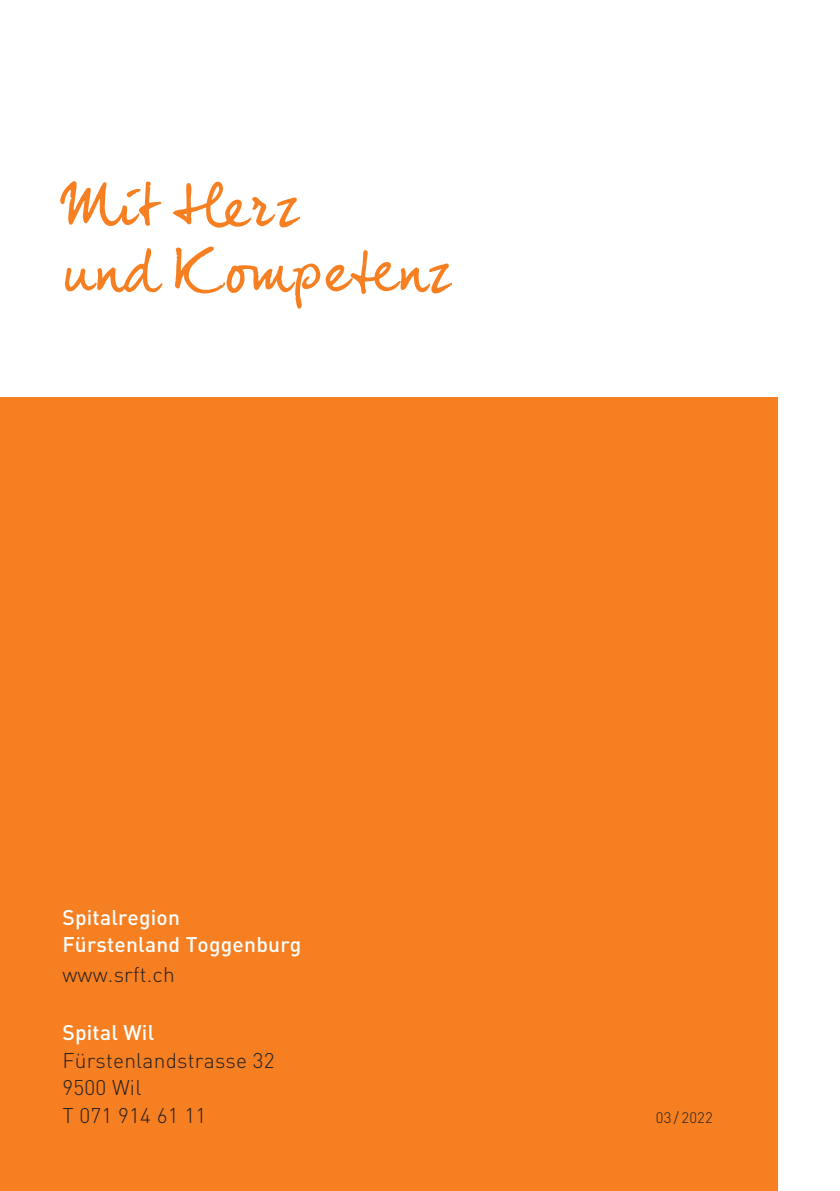
<style>
.page{position:relative;width:840px;height:1191px;background:#fff}
.page>*{position:absolute;margin:0;border:0;box-sizing:border-box;transform-origin:0 0}
.t1{font:56px/66px "dear Joe 3";color:#f57f21}
.t2{font:300 21px/27.6px "DIN";letter-spacing:.01em;color:#231f20}
.t3{font:500 21px/27.6px "DIN";letter-spacing:.01em;color:#fff}
.t4{font:300 15px "DIN";letter-spacing:.02em;color:#231f20}
</style>
<div class="page">
<div style="left:0;top:397px;width:777px;height:794px;background:#f57f21"></div>
<h1 class="t1" style="left:62px;top:171px;width:391px">Mit Herz<br>und Kompetenz</h1>
<p class="t3" style="left:62px;top:902px;width:240px">Spitalregion<br>Fürstenland Toggenburg</p>
<p class="t2" style="left:62px;top:961px;width:114px">www.srft.ch</p>
<p class="t3" style="left:62px;top:1018px;width:93px">Spital Wil</p>
<p class="t2" style="left:62px;top:1046px;width:214px">Fürstenlandstrasse 32<br>9500 Wil<br>T 071 914 61 11</p>
<p class="t4" style="left:655px;top:1108px;width:59px">03 / 2022</p>
</div>
